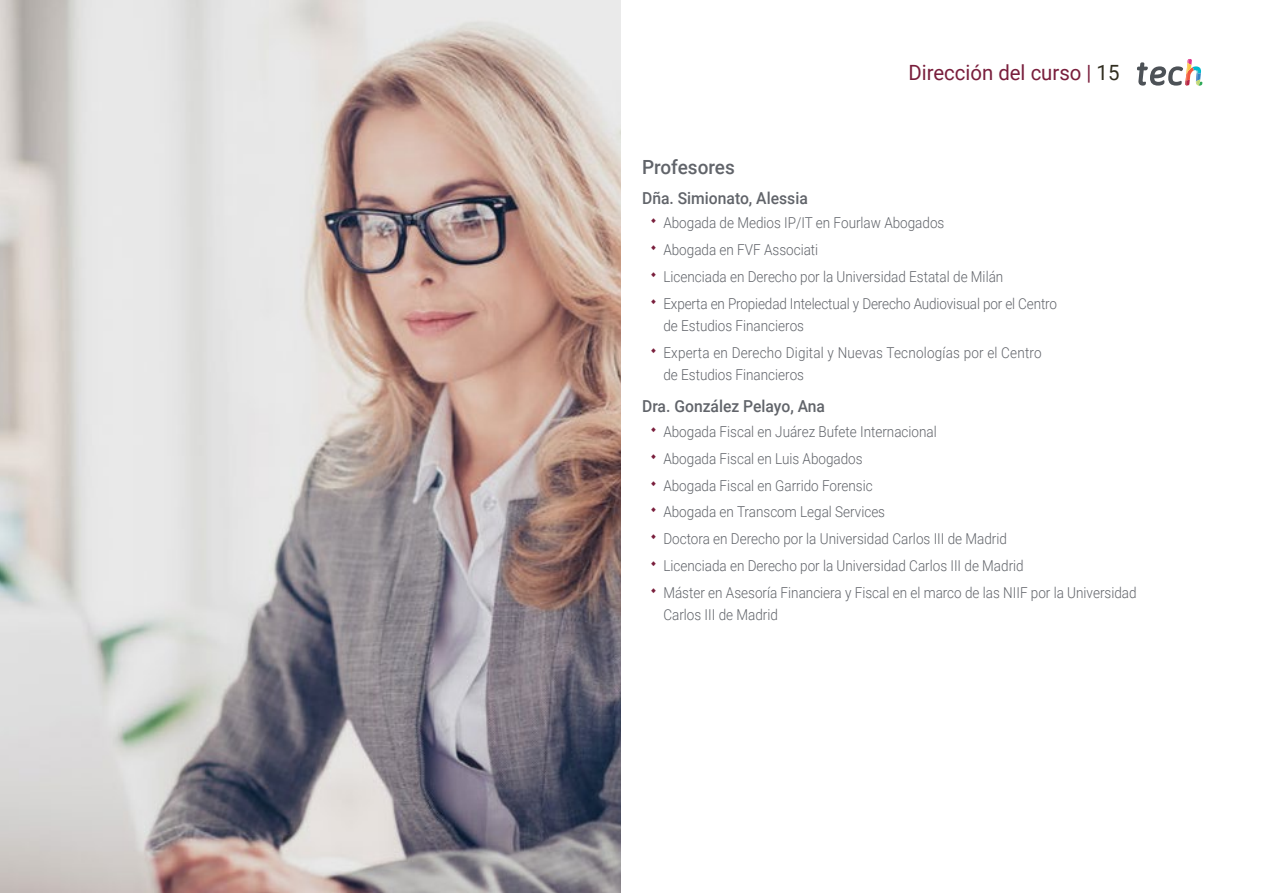
<style>
.page{position:relative;width:1263px;height:893px;background:#fff}
.page>*{position:absolute;margin:0;border:0;box-sizing:border-box;transform-origin:0 0}
.t1{font:21px "Roboto";color:#791e3c}
.t2{font:500 19.5px "Roboto";color:#61646a}
.t3{font:500 16.5px "Roboto";color:#61646a;scale:.95 1}
.t4{font:300 15px/26.7px "Roboto";color:#61646a;scale:.9 1}
.s1{color:#312e20}
</style>
<div class="page">
<img style="left:0;top:0;width:621px;height:893px">
<svg style="left:1137px;top:59px;width:65px;height:27px"></svg>
<h1 class="t1" style="left:908px;top:57px;width:213px">Dirección del curso | <span class="s1">15</span></h1>
<h2 class="t2" style="left:642px;top:154px;width:94px">Profesores</h2>
<p class="t3" style="left:642px;top:186px;width:176px">Dña. Simionato, Alessia</p>
<p class="t4" style="left:663px;top:209px;width:439px">Abogada de Medios IP/IT en Fourlaw Abogados<br>Abogada en FVF Associati<br>Licenciada en Derecho por la Universidad Estatal de Milán<br>Experta en Propiedad Intelectual y Derecho Audiovisual por el Centro</p>
<p class="t4" style="left:663px;top:312px;width:422px">de Estudios Financieros<br>Experta en Derecho Digital y Nuevas Tecnologías por el Centro</p>
<p class="t4" style="left:663px;top:361px;width:158px">de Estudios Financieros</p>
<p class="t3" style="left:642px;top:395px;width:194px">Dra. González Pelayo, Ana</p>
<p class="t4" style="left:663px;top:418px;width:527px">Abogada Fiscal en Juárez Bufete Internacional<br>Abogada Fiscal en Luis Abogados<br>Abogada Fiscal en Garrido Forensic<br>Abogada en Transcom Legal Services<br>Doctora en Derecho por la Universidad Carlos III de Madrid<br>Licenciada en Derecho por la Universidad Carlos III de Madrid<br>Máster en Asesoría Financiera y Fiscal en el marco de las NIIF por la Universidad</p>
<p class="t4" style="left:663px;top:601px;width:129px">Carlos III de Madrid</p>
</div>
